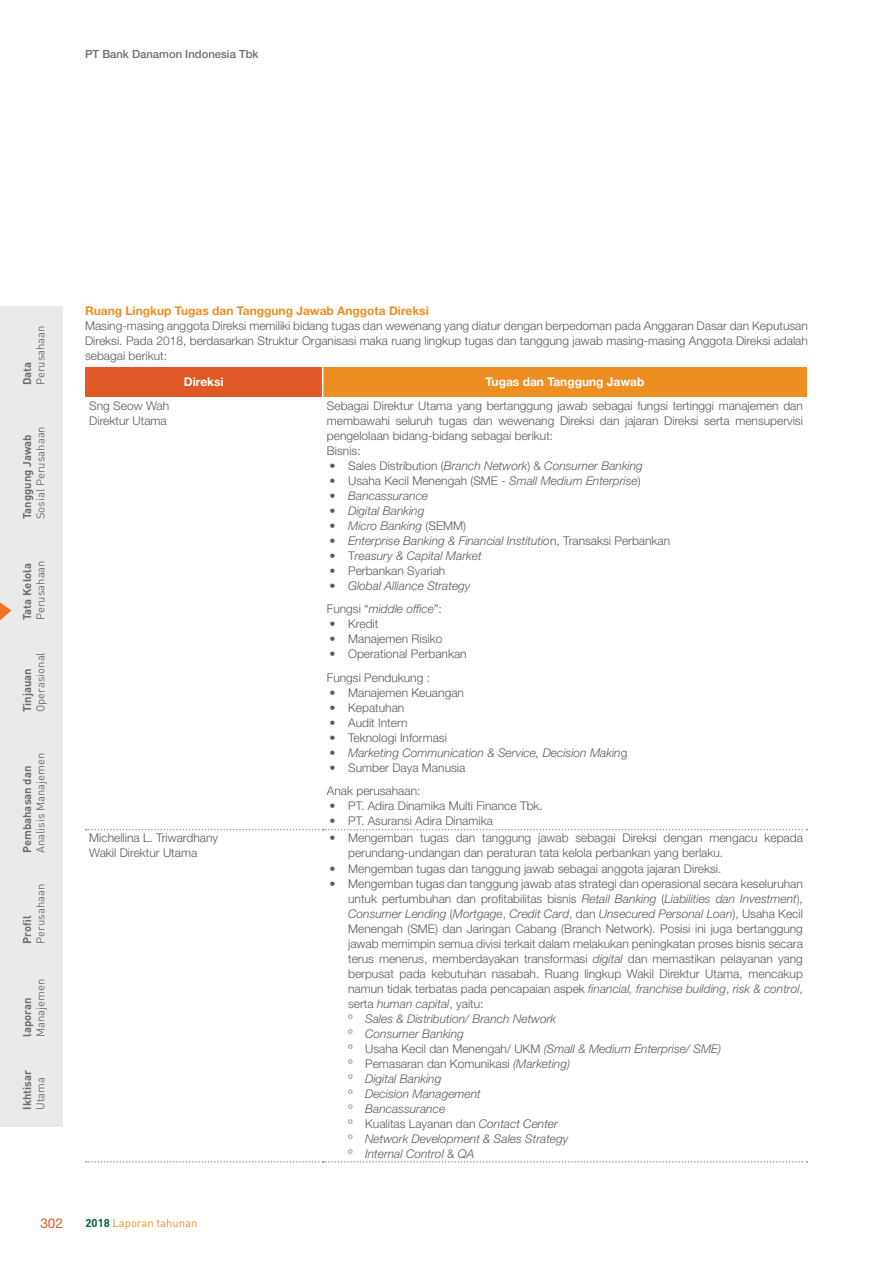
<style>
.page{position:relative;width:893px;height:1263px;background:#fff}
.page>*{position:absolute;margin:0;border:0;box-sizing:border-box;transform-origin:0 0}
.t1{font:13.5px "Helvetica Neue LT Std";color:#e05826}
.t2{font:300 12px/15px "Helvetica Neue LT Std";color:#58595b}
.t3{font:italic 300 12px/23.5px "Helvetica Neue LT Std";color:#58595b}
.t4{font:700 12px "Helvetica Neue LT Std";color:#ed8e22}
.t5{font:700 12px "Helvetica Neue LT Std";color:#fff}
.t6{font:11.25px "DIN Pro";color:#6d6e71}
.t7{font:700 11.25px "DIN Pro";color:#6d6e71}
.t8{font:500 11.25px "Helvetica Neue LT Std";color:#6d6e71}
.t9{font:11.25px "DIN Pro";color:#ed8e22}
.s1{font-style:normal}
.s2{font-style:italic}
.s3{font-weight:700;color:#006337}
</style>
<div class="page">
<div style="left:0;top:306px;width:63px;height:821px;background:#e9eaea"></div>
<svg style="left:0;top:602px;width:11px;height:18px"></svg>
<div style="left:85px;top:367px;width:238px;height:30px;background:#e05826"></div>
<div style="left:323px;top:367px;width:484px;height:30px;background:#ed8e22"></div>
<svg style="left:86px;top:1161px;width:721px;height:1px"></svg>
<hr style="left:322px;top:367px;width:1px;height:30px;background:#fff">
<svg style="left:86px;top:829px;width:721px;height:1px"></svg>
<p class="t8" style="left:85px;top:47px;width:175px">PT Bank Danamon Indonesia Tbk</p>
<p class="t6" style="left:33px;top:385px;width:61px;rotate:-90deg">Perusahaan</p>
<p class="t7" style="left:19px;top:385px;width:25px;rotate:-90deg">Data</p>
<p class="t7" style="left:19px;top:519px;width:86px;rotate:-90deg">Tanggung Jawab</p>
<p class="t6" style="left:33px;top:519px;width:95px;rotate:-90deg">Sosial Perusahaan</p>
<p class="t7" style="left:19px;top:620px;width:59px;rotate:-90deg">Tata Kelola</p>
<p class="t6" style="left:33px;top:620px;width:61px;rotate:-90deg">Perusahaan</p>
<p class="t6" style="left:33px;top:712px;width:61px;rotate:-90deg">Operasional</p>
<p class="t7" style="left:19px;top:712px;width:45px;rotate:-90deg">Tinjauan</p>
<p class="t6" style="left:33px;top:853px;width:102px;rotate:-90deg">Analisis Manajemen</p>
<p class="t7" style="left:19px;top:853px;width:89px;rotate:-90deg">Pembahasan dan</p>
<p class="t6" style="left:33px;top:943px;width:61px;rotate:-90deg">Perusahaan</p>
<p class="t7" style="left:19px;top:943px;width:30px;rotate:-90deg">Profil</p>
<p class="t6" style="left:33px;top:1037px;width:60px;rotate:-90deg">Manajemen</p>
<p class="t7" style="left:19px;top:1037px;width:41px;rotate:-90deg">laporan</p>
<p class="t7" style="left:19px;top:1110px;width:41px;rotate:-90deg">Ikhtisar</p>
<p class="t6" style="left:33px;top:1110px;width:35px;rotate:-90deg">Utama</p>
<p class="t4" style="left:85px;top:303px;width:345px">Ruang Lingkup Tugas dan Tanggung Jawab Anggota Direksi</p>
<p class="t2" style="left:85px;top:318px;width:724px;text-align:justify">Masing-masing anggota Direksi memiliki bidang tugas dan wewenang yang diatur dengan berpedoman pada Anggaran Dasar dan Keputusan Direksi. Pada 2018, berdasarkan Struktur Organisasi maka ruang lingkup tugas dan tanggung jawab masing-masing Anggota Direksi adalah sebagai berikut:</p>
<p class="t5" style="left:184px;top:375px;width:41px">Direksi</p>
<p class="t5" style="left:485px;top:375px;width:161px">Tugas dan Tanggung Jawab</p>
<p class="t2" style="left:89px;top:398px;width:81px">Sng Seow Wah<br>Direktur Utama</p>
<p class="t2" style="left:327px;top:398px;width:478px">Sebagai Direktur Utama yang bertanggung jawab sebagai fungsi tertinggi manajemen dan membawahi seluruh tugas dan wewenang Direksi dan jajaran Direksi serta mensupervisi pengelolaan bidang-bidang sebagai berikut:<br>Bisnis:</p>
<p class="t3" style="left:329px;top:454px;width:315px"><span class="s1">• Sales Distribution (</span>Branch Network<span class="s1">) &amp;</span> Consumer Banking</p>
<p class="t2" style="left:329px;top:473px;width:313px">• Usaha Kecil Menengah (SME - <span class="s2">Small Medium Enterprise</span>)</p>
<p class="t3" style="left:329px;top:484px;width:100px">• Bancassurance</p>
<p class="t3" style="left:329px;top:499px;width:96px">• Digital Banking</p>
<p class="t3" style="left:329px;top:514px;width:138px">• Micro Banking <span class="s1">(SEMM)</span></p>
<p class="t3" style="left:329px;top:529px;width:342px">• Enterprise Banking &amp; Financial Institutio<span class="s1">n, Transaksi Perbankan</span></p>
<p class="t3" style="left:329px;top:544px;width:154px"><span class="s1">• T</span>reasury &amp; Capital Market</p>
<p class="t2" style="left:329px;top:563px;width:117px">• Perbankan Syariah</p>
<p class="t3" style="left:327px;top:574px;width:145px">• Global Alliance Strategy<br><span class="s1">Fungsi “</span>middle office<span class="s1">”:</span></p>
<p class="t2" style="left:329px;top:616px;width:50px">• Kredit</p>
<p class="t2" style="left:329px;top:631px;width:114px">• Manajemen Risiko</p>
<p class="t2" style="left:327px;top:642px;width:141px;line-height:23.5px">• Operational Perbankan<br>Fungsi Pendukung :</p>
<p class="t2" style="left:329px;top:685px;width:136px">• Manajemen Keuangan</p>
<p class="t2" style="left:329px;top:700px;width:76px">• Kepatuhan</p>
<p class="t2" style="left:329px;top:715px;width:80px">• Audit Intern</p>
<p class="t2" style="left:329px;top:730px;width:119px">• Teknologi Informasi</p>
<p class="t3" style="left:329px;top:741px;width:299px">• Marketing Communication &amp; Service, Decision Makin<span class="s1">g</span></p>
<p class="t2" style="left:327px;top:756px;width:140px;line-height:23.5px">• Sumber Daya Manusia<br>Anak perusahaan:</p>
<p class="t2" style="left:329px;top:798px;width:215px">• PT. Adira Dinamika Multi Finance Tbk.</p>
<p class="t2" style="left:329px;top:813px;width:165px">• PT. Asuransi Adira Dinamika</p>
<p class="t2" style="left:89px;top:830px;width:130px">Michellina L. Triwardhany<br>Wakil Direktur Utama</p>
<p class="t2" style="left:348px;top:830px;width:456px;text-indent:-19px">• Mengemban tugas dan tanggung jawab sebagai Direksi dengan mengacu kepada perundang-undangan dan peraturan tata kelola perbankan yang berlaku.</p>
<p class="t2" style="left:329px;top:860px;width:393px">• Mengemban tugas dan tanggung jawab sebagai anggota jajaran Direksi.</p>
<p class="t2" style="left:348px;top:875px;width:456px;text-indent:-19px">• Mengemban tugas dan tanggung jawab atas strategi dan operasional secara keseluruhan untuk pertumbuhan dan profitabilitas bisnis <span class="s2">Retail Banking</span> (<span class="s2">Liabilities dan Investment</span>), <span class="s2">Consumer Lending</span> (<span class="s2">Mortgage</span>, <span class="s2">Credit Card</span>, dan <span class="s2">Unsecured Personal Loan</span>), Usaha Kecil Menengah (SME) dan Jaringan Cabang (Branch Network). Posisi ini juga bertanggung jawab memimpin semua divisi terkait dalam melakukan peningkatan proses bisnis secara terus menerus, memberdayakan transformasi <span class="s2">digital</span> dan memastikan pelayanan yang berpusat pada kebutuhan nasabah. Ruang lingkup Wakil Direktur Utama, mencakup namun tidak terbatas pada pencapaian aspek <span class="s2">financial, franchise building</span>, <span class="s2">risk &amp; control</span>, serta <span class="s2">human capital</span>, yaitu:<br>º <span class="s2">Sales &amp; Distribution/ Branch Network<br></span>º <span class="s2">Consumer Banking<br></span>º Usaha Kecil dan Menengah/ UKM <span class="s2">(Small &amp; Medium Enterprise/ SME)<br></span>º Pemasaran dan Komunikasi <span class="s2">(Marketing)<br></span>º <span class="s2">Digital Banking<br></span>º <span class="s2">Decision Management<br></span>º <span class="s2">Bancassurance<br></span>º Kualitas Layanan dan <span class="s2">Contact Center<br></span>º <span class="s2">Network Development &amp; Sales Strategy<br></span>º <span class="s2">Internal Control</span> &amp; <span class="s2">QA</span></p>
<p class="t1" style="left:40px;top:1215px;width:24px">302</p>
<p class="t9" style="left:85px;top:1215px;width:113px"><span class="s3">2018</span> Laporan tahunan</p>
</div>
